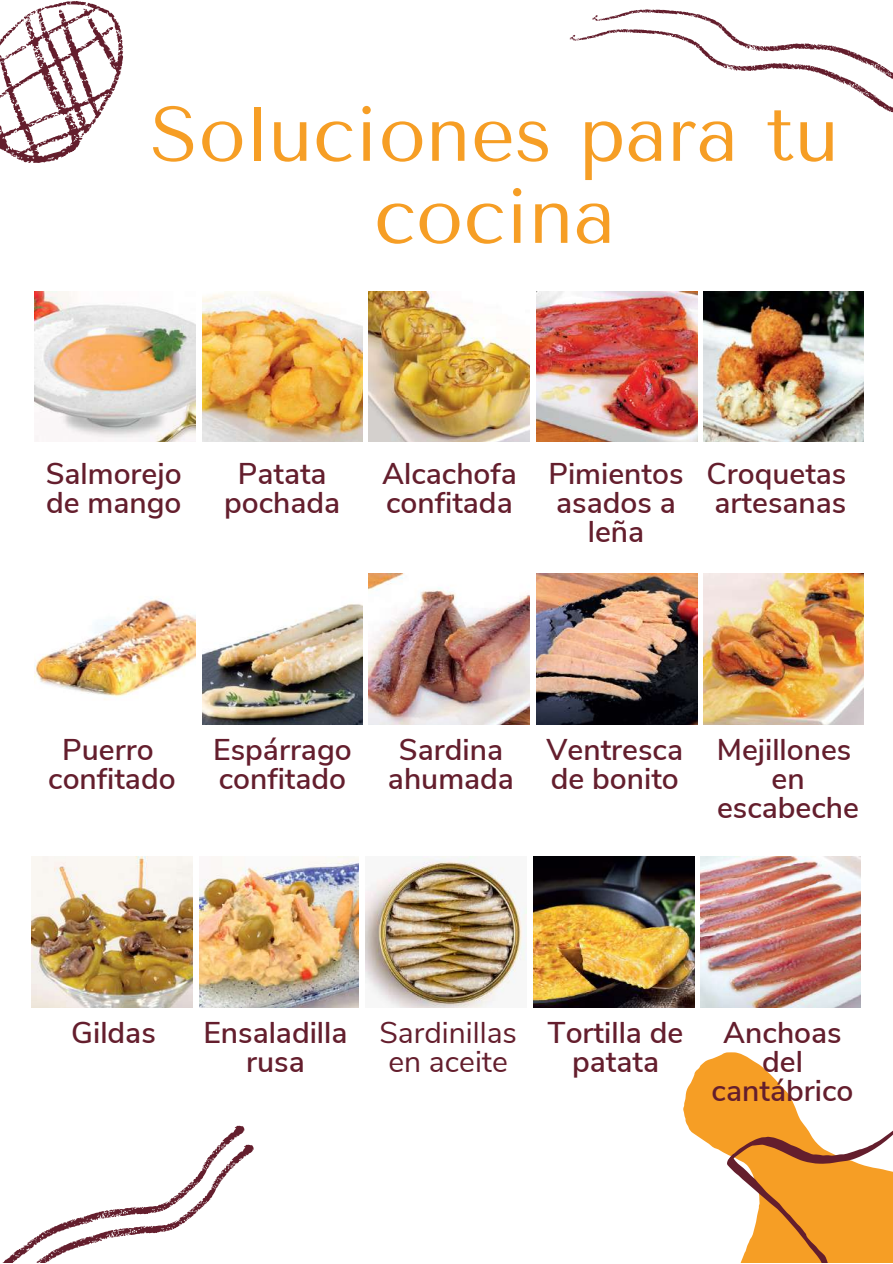
<style>
.page{position:relative;width:893px;height:1264px;background:#fff}
.page>*{position:absolute;margin:0;border:0;box-sizing:border-box;transform-origin:0 0}
.t1{font:77.1px/82.1px "Tenor Sans";color:#f69e25;text-align:center}
.t2{font:600 30px/29.2px "Nunito Sans";color:#641e2d;text-align:center}
.t3{font:30px/29.2px "Nunito Sans";color:#641e2d}
</style>
<div class="page">
<img style="left:35px;top:291px;width:160px;height:151px">
<img style="left:202px;top:291px;width:160px;height:151px">
<img style="left:369px;top:291px;width:160px;height:151px">
<img style="left:536px;top:291px;width:161px;height:151px">
<img style="left:704px;top:291px;width:159px;height:151px">
<svg style="left:569px;top:9px;width:323px;height:103px"></svg>
<svg style="left:4px;top:1125px;width:250px;height:137px"></svg>
<svg style="left:683px;top:1052px;width:209px;height:210px"></svg>
<img style="left:35px;top:597px;width:160px;height:103px">
<img style="left:202px;top:603px;width:160px;height:121px">
<img style="left:369px;top:573px;width:160px;height:151px">
<img style="left:536px;top:573px;width:161px;height:151px">
<img style="left:704px;top:573px;width:159px;height:151px">
<img style="left:32px;top:856px;width:160px;height:151px">
<img style="left:199px;top:856px;width:160px;height:151px">
<img style="left:533px;top:856px;width:161px;height:151px">
<img style="left:700px;top:856px;width:160px;height:151px">
<img style="left:365px;top:856px;width:161px;height:151px">
<svg style="left:0;top:1px;width:124px;height:162px"></svg>
<h1 class="t1" style="left:150px;top:94px;width:690px">Soluciones para tu cocina</h1>
<p class="t2" style="left:46px;top:459px;width:137px;text-align:left">Salmorejo de mango</p>
<p class="t2" style="left:224px;top:459px;width:118px">Patata pochada</p>
<p class="t2" style="left:382px;top:459px;width:136px;text-align:left">Alcachofa confitada</p>
<p class="t2" style="left:548px;top:459px;width:136px">Pimientos asados a leña</p>
<p class="t2" style="left:706px;top:459px;width:141px;text-align:left">Croquetas artesanas</p>
<p class="t2" style="left:48px;top:735px;width:129px">Puerro confitado</p>
<p class="t2" style="left:213px;top:735px;width:140px;text-align:left">Espárrago confitado</p>
<p class="t2" style="left:388px;top:735px;width:127px">Sardina ahumada</p>
<p class="t2" style="left:546px;top:735px;width:138px;text-align:left">Ventresca de bonito</p>
<p class="t2" style="left:716px;top:735px;width:144px">Mejillones en escabeche</p>
<p class="t2" style="left:71px;top:1018px;width:86px">Gildas</p>
<p class="t2" style="left:203px;top:1018px;width:146px">Ensaladilla rusa</p>
<p class="t3" style="left:379px;top:1018px;width:139px">Sardinillas en aceite</p>
<p class="t2" style="left:547px;top:1018px;width:137px">Tortilla de patata</p>
<p class="t2" style="left:711px;top:1018px;width:143px">Anchoas del cantábrico</p>
</div>
